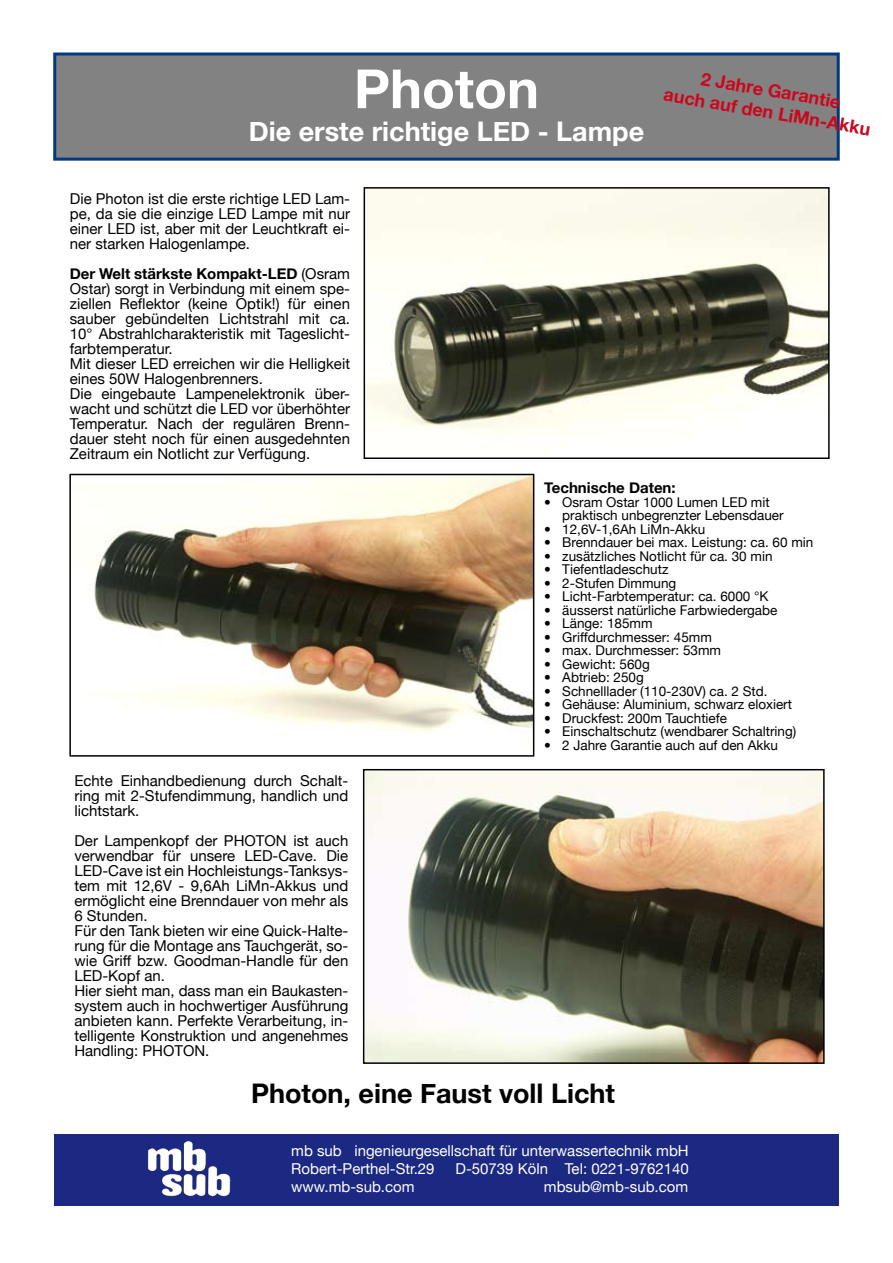
<style>
.page{position:relative;width:893px;height:1263px;background:#fff}
.page>*{position:absolute;margin:0;border:0;box-sizing:border-box;transform-origin:0 0}
.t1{font:700 54px "Helvetica Neue";color:#fff}
.t2{font:700 27px "Helvetica Neue";color:#fff}
.t3{font:700 27px "Helvetica Neue";color:#000}
.t4{font:700 18px/21.6px "Helvetica Neue";color:#cc071e;text-align:center}
.t5{font:15px/15px "Helvetica Neue";color:#000;text-align:justify}
.t6{font:15px/18px "Helvetica Neue";color:#fff}
.t7{font:700 15px "Helvetica Neue";color:#000}
.t8{font:13.5px/13.5px "Helvetica Neue";color:#000}
.s1{font-weight:700}
</style>
<div class="page">
<div style="left:55px;top:54px;width:783px;height:105px;background:#828282"></div>
<div style="left:53px;top:52px;width:787px;height:109px;border:3px solid #003882"></div>
<img style="left:367px;top:190px;width:460px;height:244px">
<div style="left:364px;top:187px;width:466px;height:272px;border:2px solid #000"></div>
<img style="left:94px;top:477px;width:437px;height:256px">
<div style="left:69px;top:474px;width:465px;height:283px;border:2px solid #000"></div>
<img style="left:366px;top:772px;width:456px;height:289px">
<div style="left:363px;top:769px;width:462px;height:295px;border:2px solid #000"></div>
<div style="left:54px;top:1134px;width:785px;height:71px;background:#1b2983"></div>
<img style="left:147px;top:1141px;width:84px;height:56px">
<p class="t1" style="left:354px;top:55px;width:187px">Photon</p>
<p class="t2" style="left:249px;top:114px;width:397px">Die erste richtige LED - Lampe</p>
<p class="t5" style="left:70px;top:190px;width:282px">Die Photon ist die erste richtige LED Lam&shy;pe, da sie die einzige LED Lampe mit nur einer LED ist, aber mit der Leuchtkraft ei&shy;ner starken Halogenlampe.</p>
<p class="t5" style="left:70px;top:265px;width:282px;text-align:left"><span class="s1">Der Welt stärkste Kompakt-LED</span> (Osram Ostar) sorgt in Verbindung mit einem spe&shy;ziellen Reflektor (keine Optik!) für einen sauber gebündelten Lichtstrahl mit ca.<br>10° Abstrahlcharakteristik mit Tageslicht&shy;farbtemperatur.<br>Mit dieser LED erreichen wir die Helligkeit eines 50W Halogenbrenners.<br>Die eingebaute Lampenelektronik über&shy;wacht und schützt die LED vor überhöhter Temperatur. Nach der regulären Brenn&shy;dauer steht noch für einen ausgedehnten Zeitraum ein Notlicht zur Verfügung.</p>
<p class="t4" style="left:670px;top:61px;width:211px;rotate:10deg">2 Jahre Garantie<br>auch auf den LiMn-Akku</p>
<p class="t5" style="left:74px;top:773px;width:275px">Echte Einhandbedienung durch Schalt&shy;ring mit 2-Stufendimmung, handlich und lichtstark.</p>
<p class="t5" style="left:74px;top:833px;width:275px;text-align:left">Der Lampenkopf der PHOTON ist auch verwendbar für unsere LED-Cave. Die LED-Cave ist ein Hochleistungs-Tanksys&shy;tem mit 12,6V - 9,6Ah LiMn-Akkus und ermöglicht eine Brenndauer von mehr als 6 Stunden.<br>Für den Tank bieten wir eine Quick-Halte&shy;rung für die Montage ans Tauchgerät, so&shy;wie Griff bzw. Goodman-Handle für den LED-Kopf an.<br>Hier sieht man, dass man ein Baukasten&shy;system auch in hochwertiger Ausführung anbieten kann. Perfekte Verarbeitung, in&shy;telligente Konstruktion und angenehmes Handling: PHOTON.</p>
<p class="t7" style="left:544px;top:478px;width:133px">Technische Daten:</p>
<p class="t8" style="left:562px;top:495px;width:223px;text-indent:-18px">• Osram Ostar 1000 Lumen LED mit praktisch unbegrenzter Lebensdauer</p>
<p class="t8" style="left:544px;top:522px;width:163px">• 12,6V-1,6Ah LiMn-Akku</p>
<p class="t8" style="left:544px;top:535px;width:271px">• Brenndauer bei max. Leistung: ca. 60 min</p>
<p class="t8" style="left:544px;top:549px;width:230px">• zusätzliches Notlicht für ca. 30 min</p>
<p class="t8" style="left:544px;top:562px;width:126px">• Tiefentladeschutz</p>
<p class="t8" style="left:544px;top:576px;width:134px">• 2-Stufen Dimmung</p>
<p class="t8" style="left:544px;top:589px;width:226px">• Licht-Farbtemperatur: ca. 6000 °K</p>
<p class="t8" style="left:544px;top:603px;width:235px">• äusserst natürliche Farbwiedergabe</p>
<p class="t8" style="left:544px;top:616px;width:110px">• Länge: 185mm</p>
<p class="t8" style="left:544px;top:630px;width:169px">• Griffdurchmesser: 45mm</p>
<p class="t8" style="left:544px;top:643px;width:178px">• max. Durchmesser: 53mm</p>
<p class="t8" style="left:544px;top:657px;width:107px">• Gewicht: 560g</p>
<p class="t8" style="left:544px;top:670px;width:101px">• Abtrieb: 250g</p>
<p class="t8" style="left:544px;top:684px;width:225px">• Schnelllader (110-230V) ca. 2 Std.</p>
<p class="t8" style="left:544px;top:697px;width:249px">• Gehäuse: Aluminium, schwarz eloxiert</p>
<p class="t8" style="left:544px;top:711px;width:184px">• Druckfest: 200m Tauchtiefe</p>
<p class="t8" style="left:544px;top:724px;width:253px">• Einschaltschutz (wendbarer Schaltring)</p>
<p class="t8" style="left:544px;top:738px;width:235px">• 2 Jahre Garantie auch auf den Akku</p>
<p class="t3" style="left:251px;top:1077px;width:366px">Photon, eine Faust voll Licht</p>
<p class="t6" style="left:291px;top:1141px;width:399px">mb sub ingenieurgesellschaft für unterwassertechnik mbH<br>Robert-Perthel-Str.29</p>
<p class="t6" style="left:455px;top:1159px;width:235px">D-50739 Köln Tel: 0221-9762140</p>
<p class="t6" style="left:291px;top:1177px;width:125px">www.mb-sub.com</p>
<p class="t6" style="left:544px;top:1177px;width:146px">mbsub@mb-sub.com</p>
</div>
